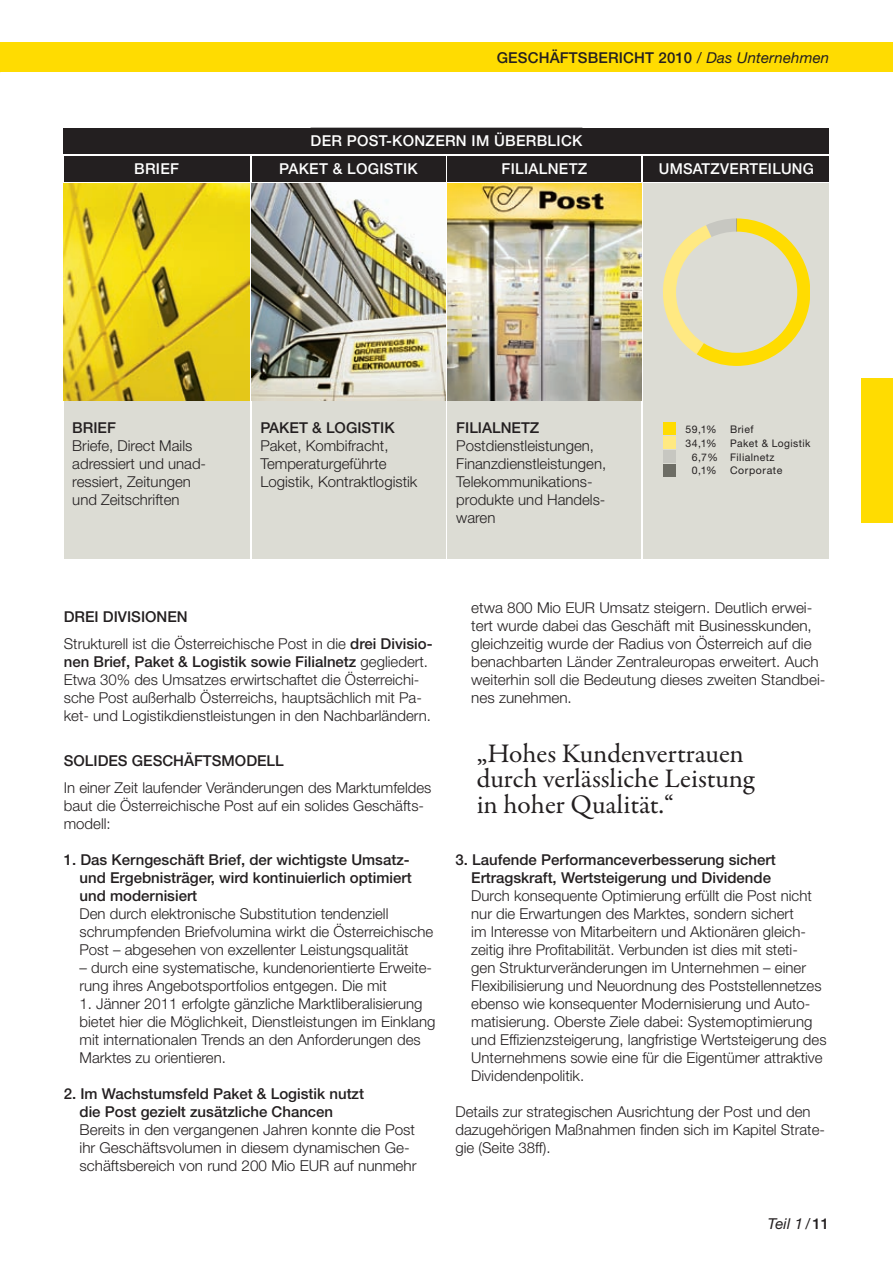
<style>
.page{position:relative;width:893px;height:1263px;background:#fff}
.page>*{position:absolute;margin:0;border:0;box-sizing:border-box;transform-origin:0 0}
.t1{font:27px/25.5px "Garamond Premr Pro";letter-spacing:-.005em;color:#231f20}
.t2{font:300 15px/18px "Helvetica Neue";color:#231f20}
.t3{font:500 15px "Helvetica Neue";letter-spacing:.01em;color:#231f20}
.t4{font:500 15px "Helvetica Neue";letter-spacing:.02em;color:#fff}
.t5{font:italic 15px "Helvetica Neue";color:#231f20}
.t6{font:10.5px/13.8px "Helvetica Neue";letter-spacing:.04em;color:#231f20}
.s1{font-weight:400;font-style:italic}
.s2{font-weight:500}
.s3{font-weight:500;font-style:normal}
</style>
<div class="page">
<div style="left:0;top:43px;width:893px;height:29px;background:#ffdc01"></div>
<div style="left:861px;top:378px;width:32px;height:145px;background:#ffdc01"></div>
<div style="left:64px;top:128px;width:765px;height:25px;background:#231f20"></div>
<div style="left:644px;top:184px;width:185px;height:375px;background:#dcdcd4"></div>
<div style="left:663px;top:450px;width:12px;height:13px;background:#c7c7c1"></div>
<div style="left:663px;top:464px;width:12px;height:13px;background:#6d6d65"></div>
<div style="left:663px;top:436px;width:12px;height:13px;background:#ffe982"></div>
<div style="left:663px;top:422px;width:12px;height:13px;background:#ffdc01"></div>
<div style="left:252px;top:401px;width:193px;height:158px;background:#dcdcd4"></div>
<div style="left:448px;top:401px;width:193px;height:158px;background:#dcdcd4"></div>
<div style="left:64px;top:401px;width:185px;height:158px;background:#dcdcd4"></div>
<div style="left:64px;top:156px;width:185px;height:25px;background:#231f20"></div>
<div style="left:252px;top:156px;width:193px;height:25px;background:#231f20"></div>
<div style="left:448px;top:156px;width:193px;height:25px;background:#231f20"></div>
<div style="left:644px;top:156px;width:185px;height:25px;background:#231f20"></div>
<svg style="left:663px;top:218px;width:147px;height:148px"></svg>
<img style="left:64px;top:184px;width:185px;height:217px">
<img style="left:448px;top:184px;width:193px;height:217px">
<img style="left:252px;top:184px;width:193px;height:217px">
<p class="t3" style="left:497px;top:48px;width:334px">Geschäftsbericht 2010 <span class="s1">/ Das Unternehmen</span></p>
<p class="t4" style="left:311px;top:132px;width:273px">Der Post-Konzern im Überblick</p>
<p class="t4" style="left:134px;top:160px;width:46px">Brief</p>
<p class="t4" style="left:279px;top:160px;width:140px">paket &amp; log istik</p>
<p class="t4" style="left:501px;top:160px;width:87px">filialnetz</p>
<p class="t4" style="left:659px;top:160px;width:154px">umsatzverteilung</p>
<p class="t2" style="left:72px;top:418px;width:135px"><span class="s2">Brief<br></span>Briefe, Direct Mails adressiert und unad&shy;ressiert, Zeitungen und Zeitschriften</p>
<p class="t2" style="left:260px;top:418px;width:158px"><span class="s2">Paket &amp; Log istik<br></span>Paket, Kombifracht,<br>Temperaturgeführte<br>Logistik, Kontraktlogistik</p>
<p class="t2" style="left:456px;top:418px;width:151px"><span class="s2">Filialnetz<br></span>Postdienstleistungen,<br>Finanzdienstleistungen,<br>Telekommunikations&shy;produkte und Handels&shy;waren</p>
<p class="t6" style="left:685px;top:422px;width:33px">59,1%</p>
<p class="t6" style="left:730px;top:422px;width:25px">Brief</p>
<p class="t6" style="left:685px;top:436px;width:33px">34,1%</p>
<p class="t6" style="left:692px;top:436px;width:120px;text-indent:38px">Paket &amp; Logistik<br>6,7% Filialnetz<br>0,1%</p>
<p class="t6" style="left:730px;top:464px;width:54px">Corporate</p>
<p class="t2" style="left:64px;top:603px;width:370px;line-height:27px"><span class="s2">Drei Divisionen<br></span>Strukturell ist die Österreichische Post in die <span class="s2">drei Divisio-</span></p>
<p class="t2" style="left:64px;top:652px;width:369px"><span class="s2">nen Brief, Paket &amp; Logistik sowie Filialnetz</span> gegliedert.<br>Etwa 30% des Umsatzes erwirtschaftet die Österreichi&shy;sche Post außerhalb Österreichs, hauptsächlich mit Pa&shy;ket- und Logistikdienstleistungen in den Nachbarländern.</p>
<p class="t2" style="left:64px;top:747px;width:369px;line-height:27px"><span class="s2">Solides Geschäftsmodell<br></span>In einer Zeit laufender Veränderungen des Marktumfeldes</p>
<p class="t2" style="left:64px;top:796px;width:362px">baut die Österreichische Post auf ein solides Geschäfts&shy;modell:</p>
<p class="t2" style="left:80px;top:850px;width:355px;text-indent:-16px"><span class="s2">1. Das Kerngeschäft Brief, der wichtigste Umsatz&shy;und Ergebnisträger, wird kontinuierlich optimiert und modernisiert<br></span>Den durch elektronische Substitution tendenziell schrumpfenden Briefvolumina wirkt die Österreichische Post – abgesehen von exzellenter Leistungsqualität</p>
<p class="t2" style="left:80px;top:958px;width:354px">– durch eine systematische, kundenorientierte Erweite&shy;rung ihres Angebotsportfolios entgegen. Die mit</p>
<p class="t2" style="left:80px;top:994px;width:357px">1. Jänner 2011 erfolgte gänzliche Marktliberalisierung bietet hier die Möglichkeit, Dienstleistungen im Einklang mit internationalen Trends an den Anforderungen des Marktes zu orientieren.</p>
<p class="t2" style="left:80px;top:1084px;width:338px;text-indent:-16px"><span class="s2">2. Im Wachstumsfeld Paket &amp; Logistik nutzt<br>die Post gezielt zusätzliche Chancen<br></span>Bereits in den vergangenen Jahren konnte die Post ihr Geschäftsvolumen in diesem dynamischen Ge&shy;schäftsbereich von rund 200 Mio EUR auf nunmehr</p>
<p class="t2" style="left:471px;top:598px;width:356px">etwa 800 Mio EUR Umsatz steigern. Deutlich erwei&shy;tert wurde dabei das Geschäft mit Businesskunden, gleichzeitig wurde der Radius von Österreich auf die benachbarten Länder Zentraleuropas erweitert. Auch weiterhin soll die Bedeutung dieses zweiten Standbei&shy;nes zunehmen.</p>
<p class="t1" style="left:477px;top:741px;width:279px">„Hohes Kundenvertrauen durch verlässliche Leistung in hoher Qualität.“</p>
<p class="t3" style="left:455px;top:851px;width:322px">3. Laufende Performanceverbesserung sichert</p>
<p class="t3" style="left:455px;top:869px;width:317px">Ertragskraft, Wertsteigerung und Dividende</p>
<p class="t2" style="left:471px;top:886px;width:342px">Durch konsequente Optimierung erfüllt die Post nicht</p>
<p class="t2" style="left:471px;top:904px;width:324px">nur die Erwartungen des Marktes, sondern sichert</p>
<p class="t2" style="left:471px;top:922px;width:336px">im Interesse von Mitarbeitern und Aktionären gleich-</p>
<p class="t2" style="left:471px;top:940px;width:328px">zeitig ihre Profitabilität. Verbunden ist dies mit steti-</p>
<p class="t2" style="left:471px;top:958px;width:336px">gen Strukturveränderungen im Unternehmen – einer</p>
<p class="t2" style="left:471px;top:976px;width:352px">Flexibilisierung und Neuordnung des Poststellennetzes</p>
<p class="t2" style="left:471px;top:994px;width:341px">ebenso wie konsequenter Modernisierung und Auto-</p>
<p class="t2" style="left:471px;top:1012px;width:343px">matisierung. Oberste Ziele dabei: Systemoptimierung</p>
<p class="t2" style="left:471px;top:1030px;width:357px">und Effizienzsteigerung, langfristige Wertsteigerung des</p>
<p class="t2" style="left:471px;top:1048px;width:353px">Unternehmens sowie eine für die Eigentümer attraktive</p>
<p class="t2" style="left:471px;top:1066px;width:115px">Dividendenpolitik.</p>
<p class="t2" style="left:455px;top:1102px;width:371px">Details zur strategischen Ausrichtung der Post und den dazugehörigen Maßnahmen finden sich im Kapitel Strate&shy;gie (Seite 38ff).</p>
<p class="t5" style="left:768px;top:1215px;width:63px">Teil 1 / <span class="s3">11</span></p>
</div>
